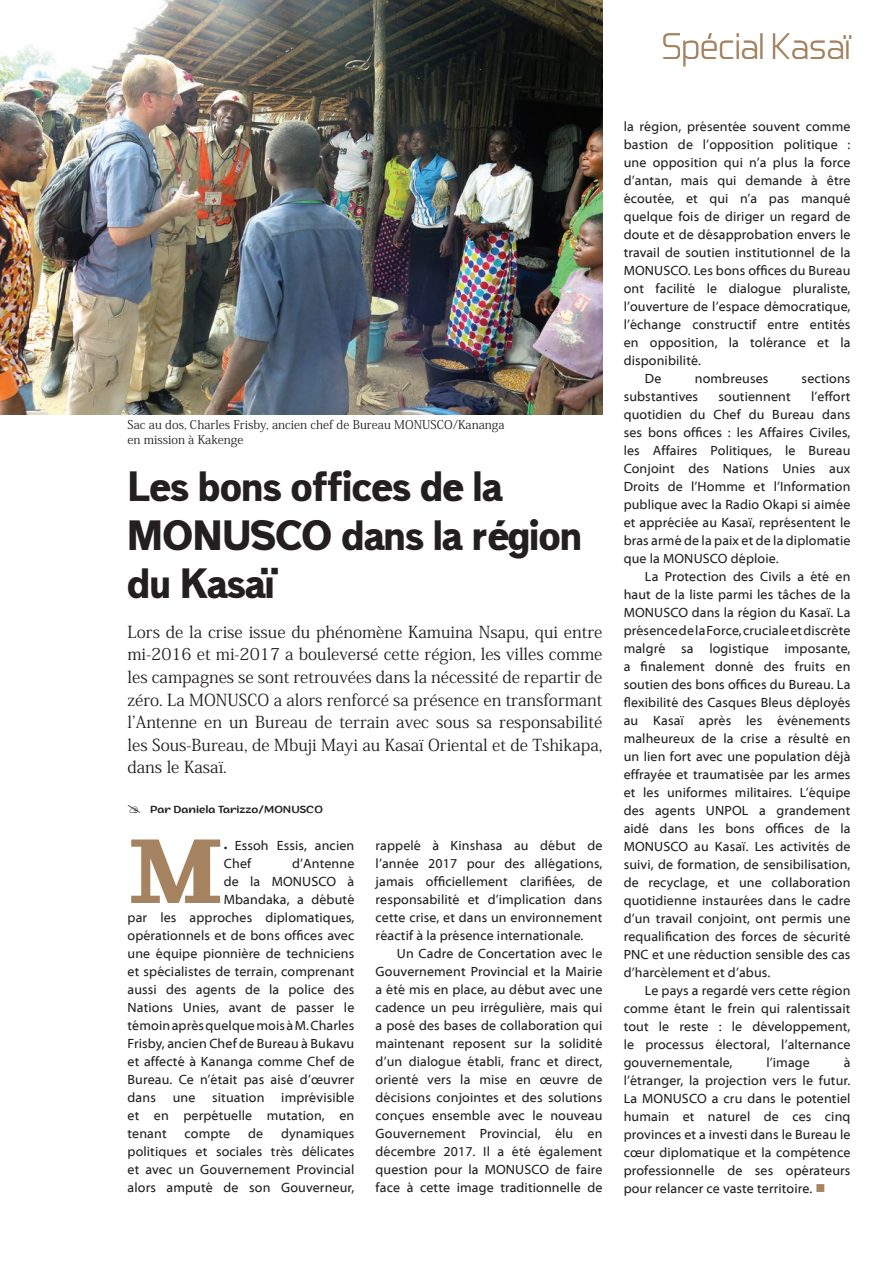
<style>
.page{position:relative;width:893px;height:1263px;background:#fff}
.page>*{position:absolute;margin:0;border:0;box-sizing:border-box;transform-origin:0 0}
.t1{font:700 90.6px "Ghostlight";color:#a58360}
.t2{font:40.5px/48.6px "Maximum Impact";color:#231f20}
.t3{font:300 37.5px "Aero Matics";color:#a58360}
.t4{font:16.5px/22.5px "Koz Min Pr 6 N";color:#231f20;text-align:justify}
.t5{font:13.5px/18px "Myriad Web Pro";letter-spacing:.01em;color:#231f20;text-align:justify}
.t6{font:12px/14.4px "Koz Min Pr 6 N";color:#231f20}
.t7{font:10.5px "Arturo Trial";color:#231f20}
.s1{font-weight:700}
.s2{color:#a58360}
</style>
<div class="page">
<img style="left:0;top:0;width:602px;height:414px">
<h3 class="t3" style="left:662px;top:24px;width:190px">Spécial Kasaï</h3>
<p class="t6" style="left:128px;top:418px;width:378px">Sac au dos, Charles Frisby, ancien chef de Bureau MONUSCO/Kananga en mission à Kakenge</p>
<h2 class="t2" style="left:128px;top:463px;width:456px">Les bons offices de la<br>MONUSCO dans la région du Kasaï</h2>
<p class="t4" style="left:128px;top:621px;width:476px">Lors de la crise issue du phénomène Kamuina Nsapu, qui entre mi-2016 et mi-2017 a bouleversé cette région, les villes comme les campagnes se sont retrouvées dans la nécessité de repartir de zéro. La MONUSCO a alors renforcé sa présence en transformant l’Antenne en un Bureau de terrain avec sous sa responsabilité les Sous-Bureau, de Mbuji Mayi au Kasaï Oriental et de Tshikapa, dans le Kasaï.</p>
<p class="t7" style="left:150px;top:802px;width:174px">Par Daniela Tarizzo/MONUSCO</p>
<h1 class="t1" style="left:128px;top:794px;width:98px">M</h1>
<p class="t5" style="left:224px;top:837px;width:132px"><span class="s1">.</span> Essoh Essis, ancien<br>Chef</p>
<p class="t5" style="left:376px;top:837px;width:228px">rappelé à Kinshasa au début de l’année 2017 pour des allégations, jamais officiellement clarifiées, de responsabilité et d’implication dans cette crise, et dans un environnement réactif à la présence internationale.</p>
<p class="t5" style="left:376px;top:945px;width:228px;text-indent:21px">Un Cadre de Concertation avec le Gouvernement Provincial et la Mairie a été mis en place, au début avec une cadence un peu irrégulière, mais qui a posé des bases de collaboration qui maintenant reposent sur la solidité d’un dialogue établi, franc et direct, orienté vers la mise en œuvre de décisions conjointes et des solutions conçues ensemble avec le nouveau Gouvernement Provincial, élu en décembre 2017. Il a été également question pour la MONUSCO de faire face à cette image traditionnelle de</p>
<p class="t5" style="left:292px;top:855px;width:64px">d’Antenne</p>
<p class="t5" style="left:224px;top:873px;width:132px">de la MONUSCO à</p>
<p class="t5" style="left:224px;top:891px;width:132px">Mbandaka, a débuté</p>
<p class="t5" style="left:128px;top:909px;width:228px">par les approches diplomatiques,</p>
<p class="t5" style="left:128px;top:927px;width:228px">opérationnels et de bons offices avec</p>
<p class="t5" style="left:128px;top:945px;width:228px">une équipe pionnière de techniciens</p>
<p class="t5" style="left:128px;top:963px;width:228px">et spécialistes de terrain, comprenant</p>
<p class="t5" style="left:128px;top:981px;width:228px">aussi des agents de la police des</p>
<p class="t5" style="left:128px;top:999px;width:228px">Nations Unies, avant de passer le</p>
<p class="t5" style="left:128px;top:1017px;width:228px">témoin après quelque mois à M. Charles</p>
<p class="t5" style="left:128px;top:1035px;width:228px">Frisby, ancien Chef de Bureau à Bukavu</p>
<p class="t5" style="left:128px;top:1053px;width:228px">et affecté à Kananga comme Chef de</p>
<p class="t5" style="left:128px;top:1071px;width:228px">Bureau. Ce n’était pas aisé d’œuvrer</p>
<p class="t5" style="left:128px;top:1089px;width:228px">dans une situation imprévisible</p>
<p class="t5" style="left:128px;top:1107px;width:228px">et en perpétuelle mutation, en</p>
<p class="t5" style="left:128px;top:1125px;width:41px">tenant</p>
<p class="t5" style="left:185px;top:1125px;width:47px">compte</p>
<p class="t5" style="left:248px;top:1125px;width:17px">de</p>
<p class="t5" style="left:128px;top:1125px;width:228px;text-indent:154px">dynamiques politiques et sociales très délicates et avec un Gouvernement Provincial alors amputé de son Gouverneur,</p>
<p class="t5" style="left:624px;top:118px;width:228px">la région, présentée souvent comme</p>
<p class="t5" style="left:624px;top:136px;width:228px">bastion de l’opposition politique :</p>
<p class="t5" style="left:624px;top:154px;width:228px">une opposition qui n’a plus la force</p>
<p class="t5" style="left:624px;top:172px;width:228px">d’antan, mais qui demande à être</p>
<p class="t5" style="left:624px;top:190px;width:228px">écoutée, et qui n’a pas manqué</p>
<p class="t5" style="left:624px;top:208px;width:228px">quelque fois de diriger un regard de</p>
<p class="t5" style="left:624px;top:226px;width:228px">doute et de désapprobation envers le</p>
<p class="t5" style="left:624px;top:244px;width:228px">travail de soutien institutionnel de la</p>
<p class="t5" style="left:624px;top:262px;width:228px">MONUSCO. Les bons offices du Bureau</p>
<p class="t5" style="left:624px;top:280px;width:228px">ont facilité le dialogue pluraliste,</p>
<p class="t5" style="left:624px;top:298px;width:228px">l’ouverture de l’espace démocratique,</p>
<p class="t5" style="left:624px;top:316px;width:228px">l’échange constructif entre entités</p>
<p class="t5" style="left:624px;top:334px;width:228px">en opposition, la tolérance et la</p>
<p class="t5" style="left:624px;top:352px;width:79px">disponibilité.</p>
<p class="t5" style="left:645px;top:370px;width:18px">De</p>
<p class="t5" style="left:695px;top:370px;width:75px">nombreuses</p>
<p class="t5" style="left:802px;top:370px;width:50px">sections</p>
<p class="t5" style="left:624px;top:388px;width:76px">substantives</p>
<p class="t5" style="left:719px;top:388px;width:74px">soutiennent</p>
<p class="t5" style="left:624px;top:388px;width:228px;text-indent:187px">l’effort quotidien du Chef du Bureau dans ses bons offices : les Affaires Civiles, les Affaires Politiques, le Bureau Conjoint des Nations Unies aux Droits de l’Homme et l’Information publique avec la Radio Okapi si aimée et appréciée au Kasaï, représentent le bras armé de la paix et de la diplomatie que la MONUSCO déploie.</p>
<p class="t5" style="left:624px;top:568px;width:228px;text-indent:21px">La Protection des Civils a été en haut de la liste parmi les tâches de la MONUSCO dans la région du Kasaï. La présence de la Force, cruciale et discrète malgré sa logistique imposante, a finalement donné des fruits en soutien des bons offices du Bureau. La flexibilité des Casques Bleus déployés au Kasaï après les événements malheureux de la crise a résulté en un lien fort avec une population déjà effrayée et traumatisée par les armes et les uniformes militaires. L’équipe des agents UNPOL a grandement aidé dans les bons offices de la MONUSCO au Kasaï. Les activités de suivi, de formation, de sensibilisation, de recyclage, et une collaboration quotidienne instaurées dans le cadre d’un travail conjoint, ont permis une requalification des forces de sécurité PNC et une réduction sensible des cas d’harcèlement et d’abus.</p>
<p class="t5" style="left:624px;top:982px;width:228px;text-indent:21px">Le pays a regardé vers cette région comme étant le frein qui ralentissait tout le reste : le développement, le processus électoral, l’alternance gouvernementale,</p>
<p class="t5" style="left:766px;top:1054px;width:45px">l’image</p>
<p class="t5" style="left:624px;top:1054px;width:228px;text-indent:220px">à l’étranger, la projection vers le futur.<br>La MONUSCO a cru dans le potentiel humain et naturel de ces cinq provinces et a investi dans le Bureau le cœur diplomatique et la compétence professionnelle de ses opérateurs pour relancer ce vaste territoire. <span class="s2">■</span></p>
</div>
